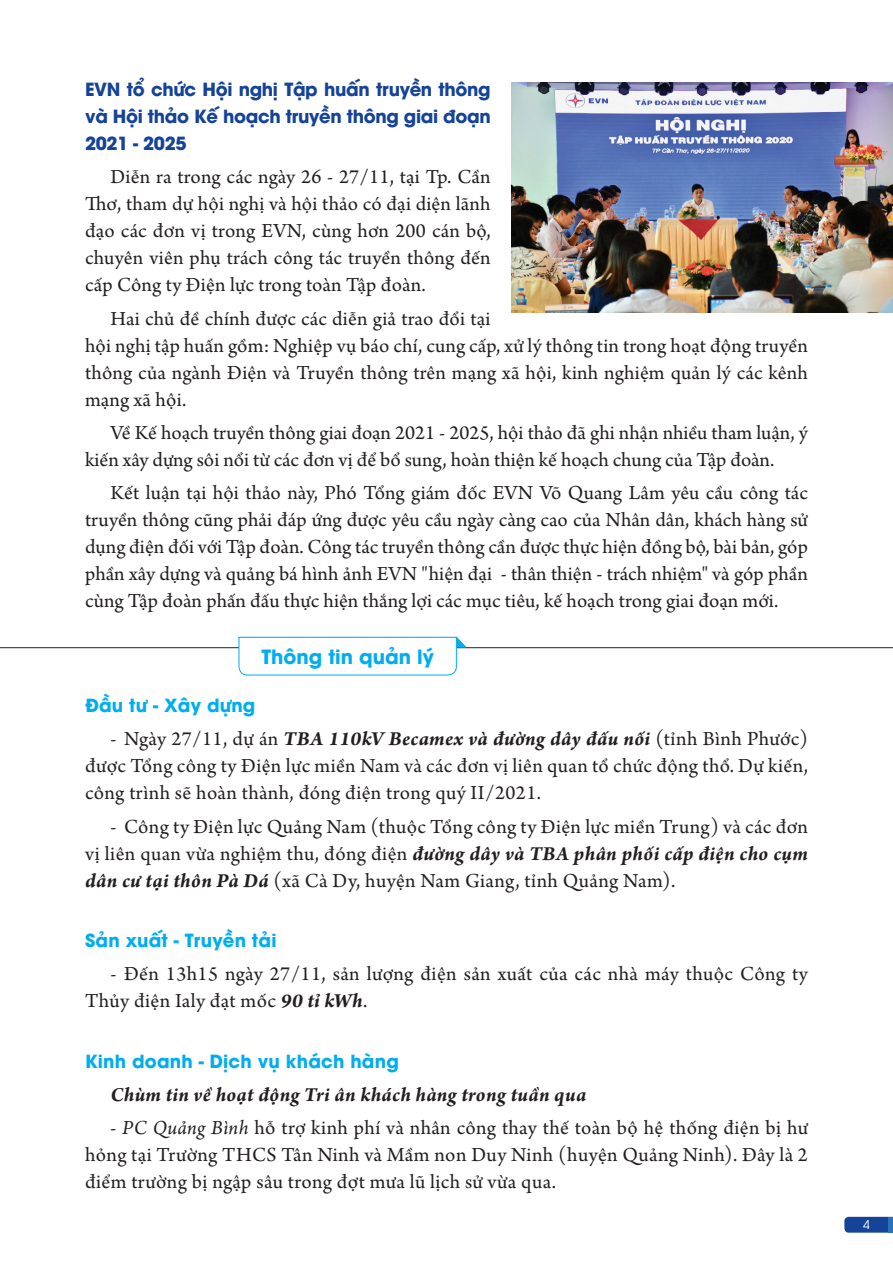
<style>
.page{position:relative;width:893px;height:1263px;background:#fff}
.page>*{position:absolute;margin:0;border:0;box-sizing:border-box;transform-origin:0 0}
.t1{font:21px/27px "Arno Pro";letter-spacing:.01em;color:#231f20;text-align:justify}
.t2{font:italic 700 21px "Arno Pro";letter-spacing:.015em;color:#231f20}
.t3{font:700 19.5px "UTM Avo";color:#00aeef}
.t4{font:700 18px/27px "UTM Avo";letter-spacing:-.02em;color:#154398;text-align:justify}
.t5{font:700 18px "UTM Avo";letter-spacing:.01em;color:#00aeef}
.t6{font:12px "UTM Avo";color:#fff}
.s1{font-weight:700;font-style:italic}
.s2{font-style:italic}
</style>
<div class="page">
<svg style="left:844px;top:1217px;width:45px;height:16px"></svg>
<hr style="left:889px;top:1217px;width:4px;height:16px;background:#2972b9">
<hr style="left:0;top:647px;width:893px;height:1px;background:#231f20">
<svg style="left:238px;top:636px;width:229px;height:40px"></svg>
<img style="left:512px;top:83px;width:381px;height:229px">
<p class="t4" style="left:85px;top:74px;width:407px">EVN tổ chức Hội nghị Tập huấn truyền thông và Hội thảo Kế hoạch truyền thông giai đoạn 2021 - 2025</p>
<p class="t1" style="left:85px;top:165px;width:407px;text-indent:26px">Diễn ra trong các ngày 26 - 27/11, tại Tp. Cần Thơ, tham dự hội nghị và hội thảo có đại diện lãnh đạo các đơn vị trong EVN, cùng hơn 200 cán bộ, chuyên viên phụ trách công tác truyền thông đến cấp Công ty Điện lực trong toàn Tập đoàn.</p>
<p class="t1" style="left:85px;top:306px;width:724px;text-align:left;text-indent:26px">Hai chủ đề chính được các diễn giả trao đổi tại<br>hội nghị tập huấn gồm: Nghiệp vụ báo chí, cung cấp, xử lý thông tin trong hoạt động truyền thông của ngành Điện và Truyền thông trên mạng xã hội, kinh nghiệm quản lý các kênh mạng xã hội.</p>
<p class="t1" style="left:85px;top:420px;width:724px;text-indent:26px">Về Kế hoạch truyền thông giai đoạn 2021 - 2025, hội thảo đã ghi nhận nhiều tham luận, ý kiến xây dựng sôi nổi từ các đơn vị để bổ sung, hoàn thiện kế hoạch chung của Tập đoàn.</p>
<p class="t1" style="left:85px;top:481px;width:724px;text-indent:26px">Kết luận tại hội thảo này, Phó Tổng giám đốc EVN Võ Quang Lâm yêu cầu công tác truyền thông cũng phải đáp ứng được yêu cầu ngày càng cao của Nhân dân, khách hàng sử dụng điện đối với Tập đoàn. Công tác truyền thông cần được thực hiện đồng bộ, bài bản, góp phần xây dựng và quảng bá hình ảnh EVN "hiện đại - thân thiện - trách nhiệm" và góp phần cùng Tập đoàn phấn đấu thực hiện thắng lợi các mục tiêu, kế hoạch trong giai đoạn mới.</p>
<p class="t3" style="left:261px;top:640px;width:174px">Thông tin quản lý</p>
<p class="t5" style="left:85px;top:690px;width:172px">Đầu tư - Xây dựng</p>
<p class="t1" style="left:85px;top:726px;width:724px;text-indent:26px">- Ngày 27/11, dự án <span class="s1">TBA 110kV Becamex và đường dây đấu nối</span> (tỉnh Bình Phước) được Tổng công ty Điện lực miền Nam và các đơn vị liên quan tổ chức động thổ. Dự kiến, công trình sẽ hoàn thành, đóng điện trong quý II/2021.</p>
<p class="t1" style="left:85px;top:814px;width:724px;text-indent:26px">- Công ty Điện lực Quảng Nam (thuộc Tổng công ty Điện lực miền Trung) và các đơn vị liên quan vừa nghiệm thu, đóng điện <span class="s1">đường dây và TBA phân phối cấp điện cho cụm dân cư tại thôn Pà Dá</span> (xã Cà Dy, huyện Nam Giang, tỉnh Quảng Nam).</p>
<p class="t5" style="left:85px;top:925px;width:193px">Sản xuất - Truyền tải</p>
<p class="t1" style="left:85px;top:961px;width:724px;text-indent:26px">- Đến 13h15 ngày 27/11, sản lượng điện sản xuất của các nhà máy thuộc Công ty<br>Thủy điện Ialy đạt mốc <span class="s1">90 tỉ kWh</span>.</p>
<p class="t5" style="left:85px;top:1046px;width:315px">Kinh doanh - Dịch vụ khách hàng</p>
<p class="t2" style="left:111px;top:1082px;width:477px">Chùm tin về hoạt động Tri ân khách hàng trong tuần qua</p>
<p class="t1" style="left:85px;top:1116px;width:724px;text-indent:26px"><span class="s2">- PC Quảng Bình</span> hỗ trợ kinh phí và nhân công thay thế toàn bộ hệ thống điện bị hư hỏng tại Trường THCS Tân Ninh và Mầm non Duy Ninh (huyện Quảng Ninh). Đây là 2 điểm trường bị ngập sâu trong đợt mưa lũ lịch sử vừa qua.</p>
<p class="t6" style="left:863px;top:1215px;width:8px">4</p>
</div>
